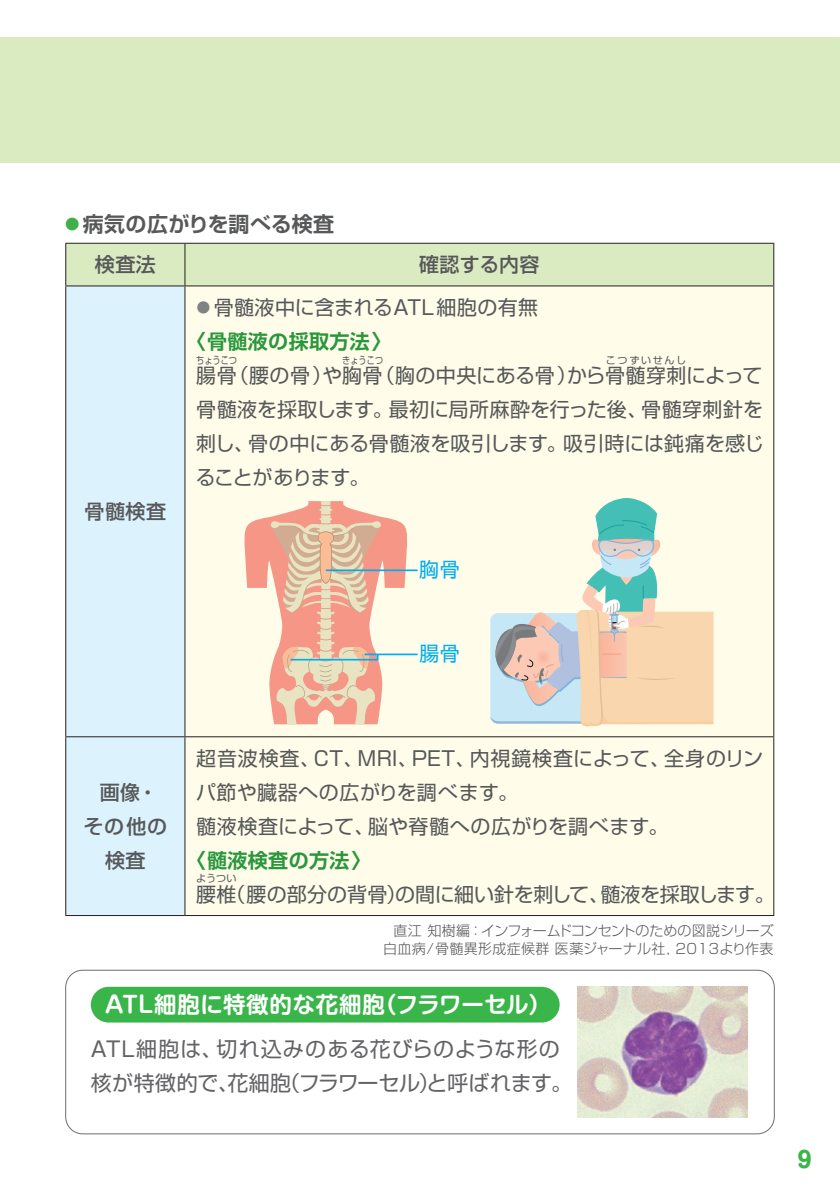
<style>
.page{position:relative;width:840px;height:1191px;background:#fff}
.page>*{position:absolute;margin:0;border:0;box-sizing:border-box;transform-origin:0 0}
.t1{font:700 22.4px "Shin M Go Pr 6 De";letter-spacing:.015em;color:#fff}
.t2{font:700 22px "Shin M Go Pr 6";color:#3ab54a}
.t3{font:21px/34px "Shin Go Pr 6";letter-spacing:.02em;color:#636366}
.t4{font:700 21px "Shin Go Pr 6 De";letter-spacing:.02em;color:#57585a}
.t5{font:20px/34px "Shin Go Pr 6";letter-spacing:.005em;color:#57585a;text-align:justify}
.t6{font:500 20px/34px "Shin Go Pr 6";letter-spacing:.025em;color:#57585a;text-align:center}
.t7{font:700 20px "Shin Go Pr 6 De";letter-spacing:.02em;color:#2a973d}
.t8{font:20px "Shin Go Pro";color:#00aeef}
.t9{font:300 14px/18px "Shin Go Pr 6";letter-spacing:.005em;color:#57585a;text-align:right}
.t10{font:10px "Shin Go Pr 6";letter-spacing:.165em;color:#57585a}
.t11{font:10px "Shin Go Pr 6";letter-spacing:.025em;color:#57585a;scale:.82 1}
.t12{font:10px "Shin Go Pr 6";letter-spacing:.025em;color:#57585a;scale:.8 1}
.t13{font:10px "Shin Go Pr 6";letter-spacing:.025em;color:#57585a}
.s1{color:#40ae49}
.s2{color:#808285}
</style>
<div class="page">
<div style="left:0;top:38px;width:839px;height:125px;background:#daeac1"></div>
<div style="left:66px;top:244px;width:706px;height:41px;background:#daeac1"></div>
<div style="left:66px;top:286px;width:118px;height:629px;background:#dcf2fc"></div>
<div style="left:185px;top:286px;width:587px;height:629px;background:#fffde9"></div>
<hr style="left:65px;top:243px;width:120px;height:1px;background:#231f20">
<hr style="left:65px;top:244px;width:1px;height:41px;background:#231f20">
<hr style="left:185px;top:243px;width:588px;height:1px;background:#231f20">
<hr style="left:184px;top:244px;width:1px;height:41px;background:#231f20">
<hr style="left:772px;top:244px;width:1px;height:41px;background:#231f20">
<hr style="left:65px;top:285px;width:120px;height:1px;background:#231f20">
<hr style="left:65px;top:286px;width:1px;height:450px;background:#231f20">
<hr style="left:185px;top:285px;width:588px;height:1px;background:#231f20">
<hr style="left:184px;top:286px;width:1px;height:450px;background:#231f20">
<hr style="left:772px;top:286px;width:1px;height:450px;background:#231f20">
<hr style="left:65px;top:736px;width:120px;height:1px;background:#231f20">
<hr style="left:65px;top:737px;width:1px;height:178px;background:#231f20">
<hr style="left:185px;top:736px;width:588px;height:1px;background:#231f20">
<hr style="left:184px;top:737px;width:1px;height:178px;background:#231f20">
<hr style="left:772px;top:737px;width:1px;height:178px;background:#231f20">
<hr style="left:65px;top:915px;width:120px;height:1px;background:#231f20">
<hr style="left:185px;top:915px;width:588px;height:1px;background:#231f20">
<svg style="left:490px;top:498px;width:223px;height:229px;background:#e1e0cd"></svg>
<svg style="left:243px;top:501px;width:165px;height:223px;background:#f1c7b2"></svg>
<hr style="left:364px;top:653px;width:53px;height:2px;background:#00aeef">
<hr style="left:325px;top:569px;width:92px;height:2px;background:#00aeef">
<div style="left:91px;top:986px;width:468px;height:36px;background:#3ab54a;border-radius:18px"></div>
<div style="left:65px;top:969px;width:709px;height:165px;border:1px solid #6c6d70;border-radius:17px"></div>
<img style="left:577px;top:986px;width:170px;height:131px">
<p class="t4" style="left:62px;top:206px;width:273px"><span class="s1">◯</span>病気の広がりを調べる検査</p>
<p class="t6" style="left:95px;top:246px;width:62px">検査法</p>
<p class="t6" style="left:419px;top:246px;width:122px">確認する内容</p>
<p class="t6" style="left:84px;top:493px;width:83px">骨髄検査</p>
<p class="t5" style="left:193px;top:289px;width:346px"><span class="s2">◯</span>骨髄液中に含まれるATL細胞の有無</p>
<p class="t7" style="left:185px;top:325px;width:208px">〈骨髄液の採取方法〉</p>
<p class="t5" style="left:196px;top:357px;width:567px">腸骨（腰の骨）や胸骨（胸の中央にある骨）から骨髄穿刺によって</p>
<p class="t11" style="left:196px;top:351px;width:51px">ちょうこつ</p>
<p class="t12" style="left:342px;top:351px;width:53px">きょうこつ</p>
<p class="t10" style="left:605px;top:351px;width:81px">こつずいせんし</p>
<p class="t5" style="left:195px;top:391px;width:570px">骨髄液を採取します。最初に局所麻酔を行った後、骨髄穿刺針を刺し、骨の中にある骨髄液を吸引します。吸引時には鈍痛を感じることがあります。</p>
<p class="t8" style="left:419px;top:553px;width:42px">胸骨</p>
<p class="t8" style="left:419px;top:637px;width:42px">腸骨</p>
<p class="t6" style="left:83px;top:774px;width:85px">画像・<br>その他の検査</p>
<p class="t5" style="left:196px;top:739px;width:568px;text-align:left">超音波検査、CT、MRI、PET、内視鏡検査によって、全身のリンパ節や臓器への広がりを調べます。<br>髄液検査によって、脳や脊髄への広がりを調べます。</p>
<p class="t7" style="left:185px;top:843px;width:187px">〈髄液検査の方法〉</p>
<p class="t5" style="left:196px;top:875px;width:579px">腰椎（腰の部分の背骨）の間に細い針を刺して、髄液を採取します。</p>
<p class="t13" style="left:196px;top:870px;width:41px">ようつい</p>
<p class="t9" style="left:383px;top:920px;width:392px">直江 知樹編：インフォームドコンセントのための図説シリーズ白血病/骨髄異形成症候群 医薬ジャーナル社, 2013より作表</p>
<p class="t1" style="left:105px;top:986px;width:447px">ATL細胞に特徴的な花細胞（フラワーセル）</p>
<p class="t3" style="left:91px;top:1030px;width:482px">ATL細胞は、切れ込みのある花びらのような形の核が特徴的で、花細胞（フラワーセル）と呼ばれます。</p>
<p class="t2" style="left:796px;top:1140px;width:16px">9</p>
</div>
